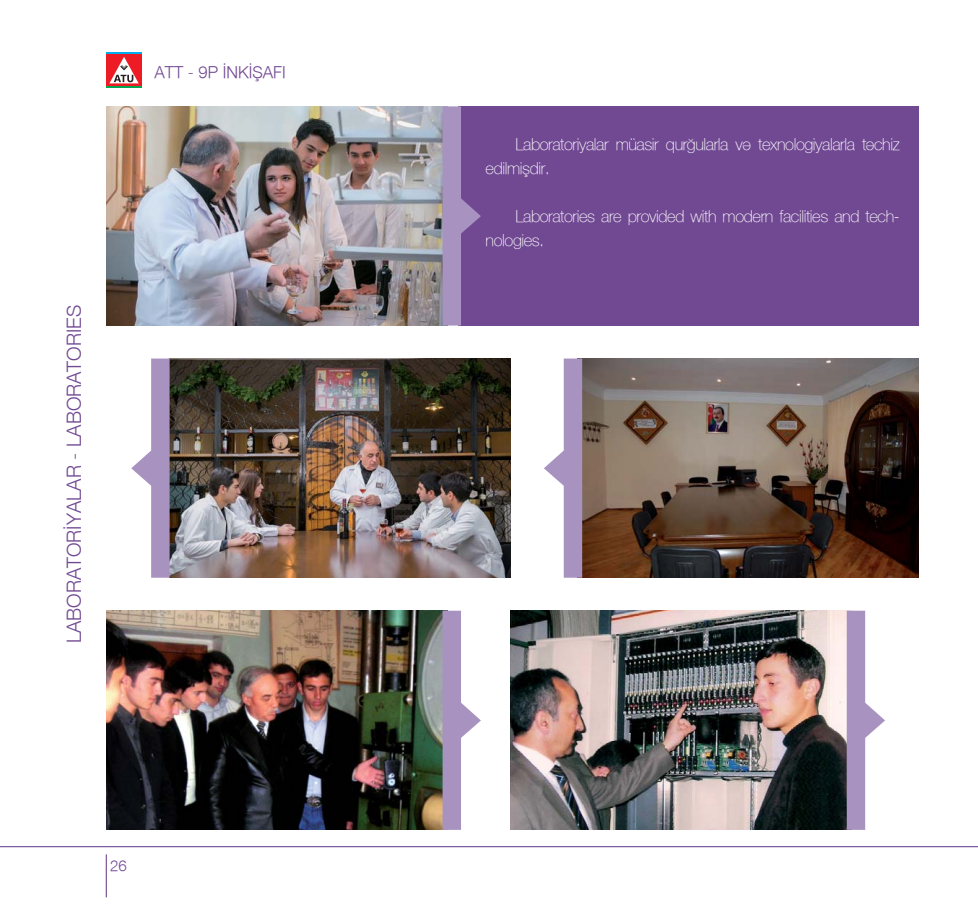
<style>
.page{position:relative;width:978px;height:915px;background:#fff}
.page>*{position:absolute;margin:0;border:0;box-sizing:border-box;transform-origin:0 0}
.t1{font:300 19.5px "Azeron";color:#714993}
.t2{font:100 16.5px/24px "Azeron";letter-spacing:-.025em;color:#fff}
.t3{font:300 16.5px "Azeron";color:#714993}
.t4{font:300 15px "Azeron";color:#714993}
</style>
<div class="page">
<hr style="left:106px;top:854px;width:1px;height:43px;background:#714993">
<hr style="left:0;top:845px;width:978px;height:1px;background:#714993">
<img style="left:106px;top:106px;width:337px;height:219px">
<img style="left:106px;top:610px;width:337px;height:219px">
<img style="left:510px;top:610px;width:337px;height:219px">
<img style="left:582px;top:358px;width:336px;height:219px">
<img style="left:170px;top:358px;width:341px;height:219px">
<div style="left:458px;top:106px;width:460px;height:219px;background:#714993"></div>
<svg style="left:443px;top:106px;width:38px;height:219px"></svg>
<svg style="left:443px;top:610px;width:38px;height:219px"></svg>
<svg style="left:847px;top:610px;width:38px;height:219px"></svg>
<svg style="left:544px;top:358px;width:38px;height:219px"></svg>
<svg style="left:131px;top:358px;width:39px;height:219px"></svg>
<div style="left:106px;top:52px;width:36px;height:36px;background:#ed1c24"></div>
<hr style="left:106px;top:52px;width:36px;height:2px;background:#00aeef">
<hr style="left:106px;top:86px;width:36px;height:2px;background:#00a650">
<svg style="left:109px;top:57px;width:30px;height:26px"></svg>
<p class="t3" style="left:155px;top:62px;width:133px">ATT - 9P ИNKИШAFI</p>
<p class="t1" style="left:62px;top:643px;width:340px;rotate:-90deg">ЛАБОРАТОРИЙАЛАР - LABORATORIES</p>
<p class="t4" style="left:110px;top:855px;width:18px">26</p>
<p class="t2" style="left:486px;top:132px;width:416px;text-indent:30px">Лабораторийалар мцасир гурьуларла вя технолоэийаларла тяжщиз едилмишдир.</p>
<p class="t2" style="left:486px;top:204px;width:416px;text-indent:30px">Laboratories are provided with modern facilities and tech&shy;nologies.</p>
</div>
